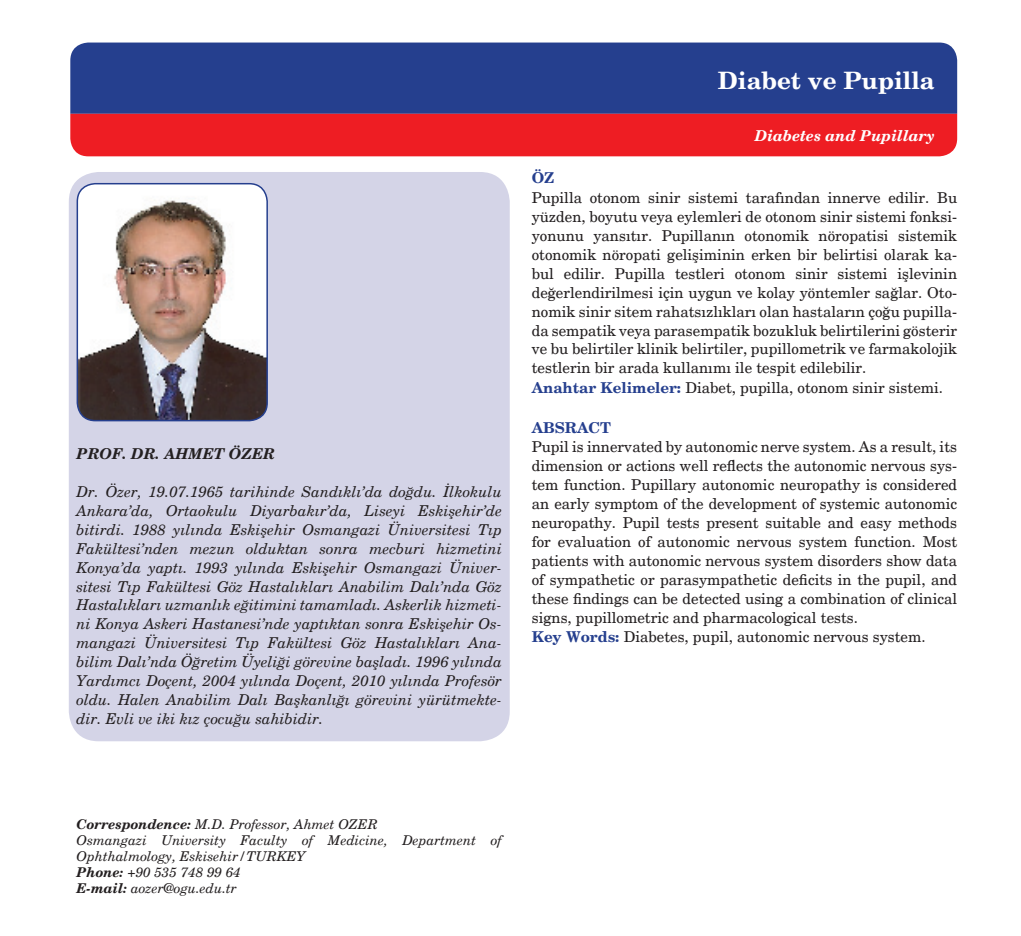
<style>
.page{position:relative;width:1021px;height:936px;background:#fff}
.page>*{position:absolute;margin:0;border:0;box-sizing:border-box;transform-origin:0 0}
.t1{font:700 24px "New Century Schlbk";color:#fff}
.t2{font:15px/18.9px "New Century Schlbk";color:#231f20;text-align:justify}
.t3{font:italic 15px/18.9px "New Century Schlbk";color:#231f20;text-align:justify}
.t4{font:italic 700 15px "New Century Schlbk";color:#fff}
.t5{font:italic 700 15px "New Century Schlbk";color:#231f20}
.t6{font:700 15px "New Century Schlbk";color:#253f8e}
.t7{font:italic 13.5px/16.2px "New Century Schlbk";color:#231f20}
.s1{font-weight:700;color:#253f8e}
.s2{font-weight:700}
</style>
<div class="page">
<div style="left:70px;top:43px;width:887px;height:71px;background:#253f8e"></div>
<div style="left:70px;top:114px;width:887px;height:42px;background:#ee1d23"></div>
<div style="left:69px;top:172px;width:440px;height:569px;background:#d4d4e7;border-radius:30px"></div>
<img style="left:77px;top:184px;width:190px;height:236px">
<div style="left:77px;top:183px;width:191px;height:238px;border:2px solid #253f8e;border-radius:18px"></div>
<p class="t5" style="left:77px;top:444px;width:200px">PROF. DR. AHMET ÖZER</p>
<p class="t3" style="left:77px;top:482px;width:427px">Dr. Özer, 19.07.1965 tarihinde Sandıklı’da doğdu. İlkokulu Ankara’da, Ortaokulu Diyarbakır’da, Liseyi Eskişehir’de bitirdi. 1988 yılında Eskişehir Osmangazi Üniversitesi Tıp Fakültesi’nden mezun olduktan sonra mecburi hizmetini Konya’da yaptı. 1993 yılında Eskişehir Osmangazi Üniver&shy;sitesi Tıp Fakültesi Göz Hastalıkları Anabilim Dalı’nda Göz Hastalıkları uzmanlık eğitimini tamamladı. Askerlik hizmeti&shy;ni Konya Askeri Hastanesi’nde yaptıktan sonra Eskişehir Os&shy;mangazi Üniversitesi Tıp Fakültesi Göz Hastalıkları Ana&shy;bilim Dalı’nda Öğretim Üyeliği görevine başladı. 1996 yılında Yardımcı Doçent, 2004 yılında Doçent, 2010 yılında Profesör oldu. Halen Anabilim Dalı Başkanlığı görevini yürütmekte&shy;dir. Evli ve iki kız çocuğu sahibidir.</p>
<p class="t1" style="left:718px;top:65px;width:218px">Diabet ve Pupilla</p>
<p class="t4" style="left:755px;top:126px;width:181px">Diabetes and Pupillary</p>
<p class="t6" style="left:531px;top:168px;width:24px">ÖZ</p>
<p class="t2" style="left:531px;top:188px;width:427px">Pupilla otonom sinir sistemi tarafından innerve edilir. Bu yüzden, boyutu veya eylemleri de otonom sinir sistemi fonksi&shy;yonunu yansıtır. Pupillanın otonomik nöropatisi sistemik otonomik nöropati gelişiminin erken bir belirtisi olarak ka&shy;bul edilir. Pupilla testleri otonom sinir sistemi işlevinin değerlendirilmesi için uygun ve kolay yöntemler sağlar. Oto&shy;nomik sinir sitem rahatsızlıkları olan hastaların çoğu pupilla&shy;da sempatik veya parasempatik bozukluk belirtilerini gösterir ve bu belirtiler klinik belirtiler, pupillometrik ve farmakolojik testlerin bir arada kullanımı ile tespit edilebilir.</p>
<p class="t2" style="left:531px;top:378px;width:413px"><span class="s1">Anahtar Kelimeler:</span> Diabet, pupilla, otonom sinir sistemi.</p>
<p class="t6" style="left:531px;top:418px;width:81px">ABSRACT</p>
<p class="t2" style="left:531px;top:438px;width:427px">Pupil is innervated by autonomic nerve system. As a result, its dimension or actions well reflects the autonomic nervous sys&shy;tem function. Pupillary autonomic neuropathy is considered an early symptom of the development of systemic autonomic neuropathy. Pupil tests present suitable and easy methods for evaluation of autonomic nervous system function. Most patients with autonomic nervous system disorders show data of sympathetic or parasympathetic deficits in the pupil, and these findings can be detected using a combination of clinical signs, pupillometric and pharmacological tests.</p>
<p class="t2" style="left:531px;top:627px;width:395px"><span class="s1">Key Words:</span> Diabetes, pupil, autonomic nervous system.</p>
<p class="t7" style="left:77px;top:815px;width:303px"><span class="s2">Correspondence:</span> M.D. Professor, Ahmet OZER</p>
<p class="t7" style="left:77px;top:832px;width:427px">Osmangazi University Faculty of Medicine, Department of<br>Ophthalmology, Eskisehir/TURKEY</p>
<p class="t7" style="left:77px;top:864px;width:166px"><span class="s2">Phone:</span> +90 535 748 99 64</p>
<p class="t7" style="left:77px;top:880px;width:162px"><span class="s2">E-mail:</span> aozer@ogu.edu.tr</p>
</div>
